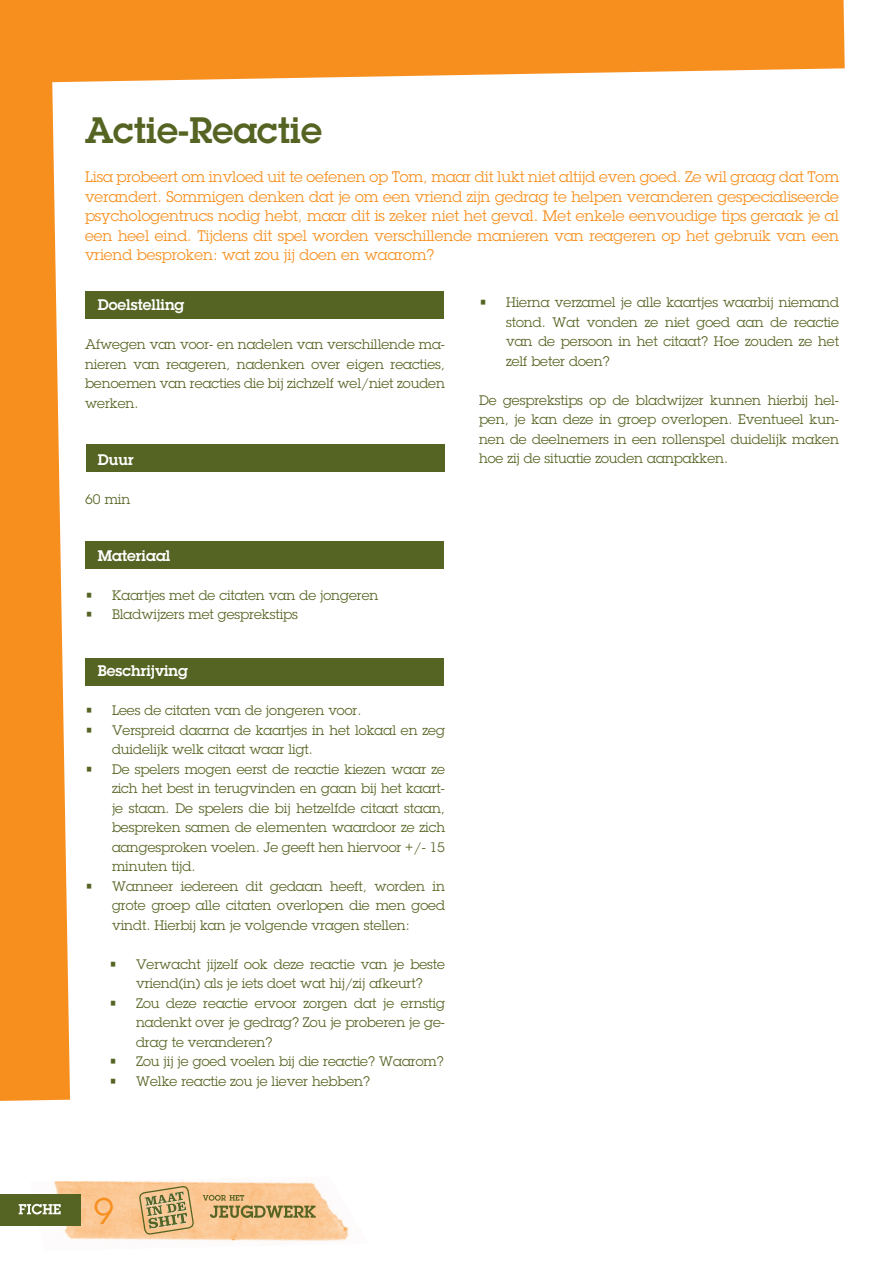
<style>
.page{position:relative;width:893px;height:1263px;background:#fff}
.page>*{position:absolute;margin:0;border:0;box-sizing:border-box;transform-origin:0 0}
.t1{font:600 36px "Lubalin Graph LT";color:#566423}
.t2{font:36px "Lubalin Graph LT";color:#f78f1e}
.t3{font:15px/19.5px "Lubalin Graph LT";color:#f78f1e;text-align:justify}
.t4{font:600 15px "Lubalin Graph LT";color:#fff}
.t5{font:13.5px/19.5px "Lubalin Graph LT";color:#566423;text-align:justify}
</style>
<div class="page">
<img style="left:54px;top:1181px;width:309px;height:62px">
<div style="left:0;top:1194px;width:81px;height:32px;background:#566423"></div>
<svg style="left:19px;top:1204px;width:42px;height:10px"></svg>
<svg style="left:139px;top:1180px;width:55px;height:63px;background:#d4b788"></svg>
<svg style="left:203px;top:1195px;width:113px;height:23px;background:#c9a971"></svg>
<div style="left:85px;top:292px;width:358px;height:27px;background:#566423"></div>
<div style="left:87px;top:444px;width:358px;height:27px;background:#566423"></div>
<div style="left:85px;top:541px;width:358px;height:27px;background:#566423"></div>
<div style="left:85px;top:658px;width:358px;height:27px;background:#566423"></div>
<svg style="left:0;top:0;width:70px;height:1101px;background:#f79c38"></svg>
<svg style="left:20px;top:0;width:825px;height:83px;background:#f79932"></svg>
<h1 class="t1" style="left:85px;top:117px;width:238px">Actie-Reactie</h1>
<p class="t3" style="left:85px;top:169px;width:755px">Lisa probeert om invloed uit te oefenen op Tom, maar dit lukt niet altijd even goed. Ze wil graag dat Tom verandert. Sommigen denken dat je om een vriend zijn gedrag te helpen veranderen gespecialiseerde psychologentrucs nodig hebt, maar dit is zeker niet het geval. Met enkele eenvoudige tips geraak je al een heel eind. Tijdens dit spel worden verschillende manieren van reageren op het gebruik van een vriend besproken: wat zou jij doen en waarom?</p>
<p class="t4" style="left:98px;top:299px;width:88px">Doelstelling</p>
<p class="t5" style="left:85px;top:336px;width:361px">Afwegen van voor- en nadelen van verschillende ma&shy;nieren van reageren, nadenken over eigen reacties, benoemen van reacties die bij zichzelf wel/niet zouden werken.</p>
<p class="t5" style="left:506px;top:294px;width:334px;text-indent:-27px">• Hierna verzamel je alle kaartjes waarbij niemand stond. Wat vonden ze niet goed aan de reactie van de persoon in het citaat? Hoe zouden ze het zelf beter doen?</p>
<p class="t5" style="left:479px;top:392px;width:361px">De gesprekstips op de bladwijzer kunnen hierbij hel&shy;pen, je kan deze in groep overlopen. Eventueel kun&shy;nen de deelnemers in een rollenspel duidelijk maken hoe zij de situatie zouden aanpakken.</p>
<p class="t4" style="left:98px;top:454px;width:38px">Duur</p>
<p class="t5" style="left:85px;top:491px;width:47px">60 min</p>
<p class="t4" style="left:98px;top:550px;width:74px">Materiaal</p>
<p class="t5" style="left:85px;top:587px;width:295px">• Kaartjes met de citaten van de jongeren</p>
<p class="t5" style="left:85px;top:606px;width:214px">• Bladwijzers met gesprekstips</p>
<p class="t4" style="left:98px;top:665px;width:92px">Beschrijving</p>
<p class="t5" style="left:85px;top:702px;width:278px">• Lees de citaten van de jongeren voor.</p>
<p class="t5" style="left:112px;top:722px;width:334px;text-indent:-27px">• Verspreid daarna de kaartjes in het lokaal en zeg duidelijk welk citaat waar ligt.</p>
<p class="t5" style="left:112px;top:761px;width:334px;text-indent:-27px">• De spelers mogen eerst de reactie kiezen waar ze zich het best in terugvinden en gaan bij het kaart&shy;je staan. De spelers die bij hetzelfde citaat staan, bespreken samen de elementen waardoor ze zich aangesproken voelen. Je geeft hen hiervoor +/- 15 minuten tijd.</p>
<p class="t5" style="left:112px;top:878px;width:334px;text-indent:-27px">• Wanneer iedereen dit gedaan heeft, worden in grote groep alle citaten overlopen die men goed vindt. Hierbij kan je volgende vragen stellen:</p>
<p class="t5" style="left:109px;top:956px;width:337px;text-align:center">• Verwacht jijzelf ook deze reactie van je beste vriend(in) als je iets doet wat hij/zij afkeurt?</p>
<p class="t5" style="left:136px;top:995px;width:310px;text-indent:-27px">• Zou deze reactie ervoor zorgen dat je ernstig nadenkt over je gedrag? Zou je proberen je ge&shy;drag te veranderen?</p>
<p class="t5" style="left:109px;top:1053px;width:336px">• Zou jij je goed voelen bij die reactie? Waarom?</p>
<p class="t5" style="left:109px;top:1073px;width:263px">• Welke reactie zou je liever hebben?</p>
<h1 class="t2" style="left:94px;top:1197px;width:22px">9</h1>
</div>
